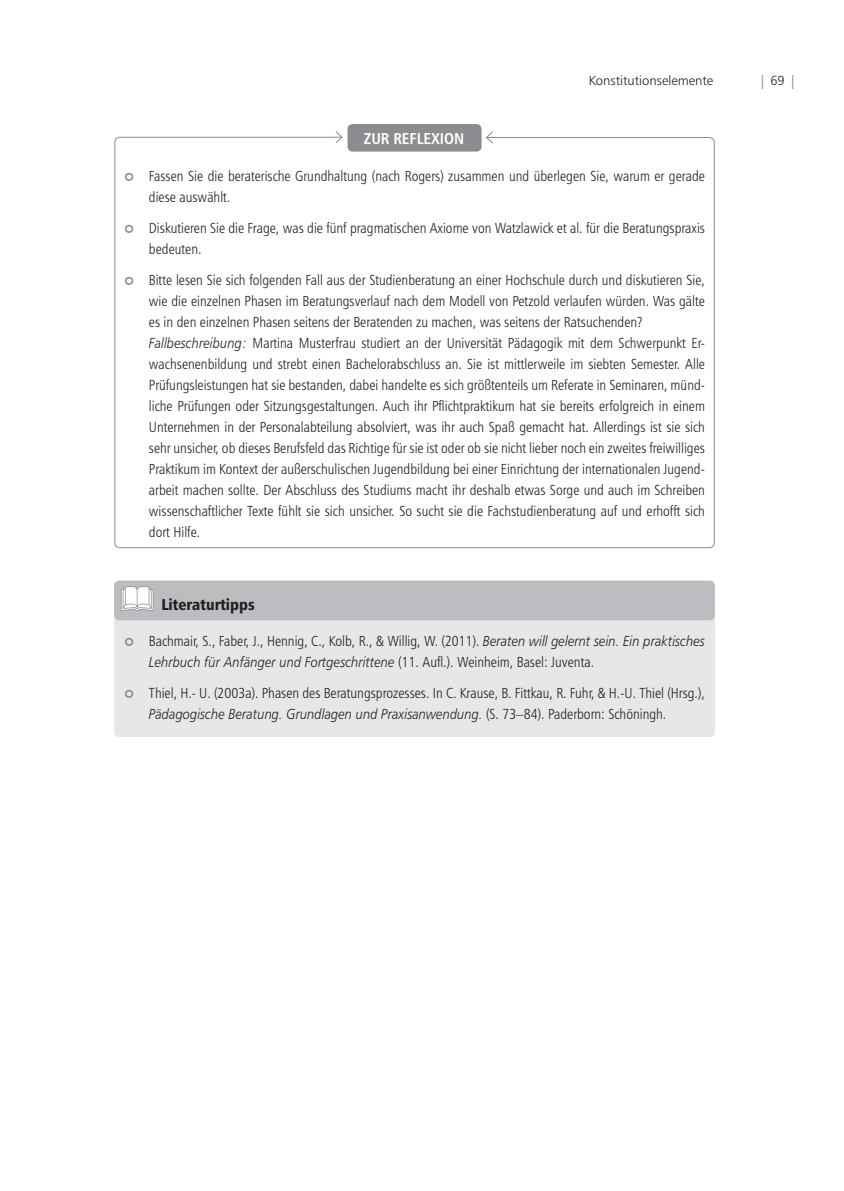
<style>
.page{position:relative;width:844px;height:1191px;background:#fff}
.page>*{position:absolute;margin:0;border:0;box-sizing:border-box;transform-origin:0 0}
.t1{font:15.75px "Humanist 777 BT Black Condensed B";color:#231f20}
.t2{font:15.75px "Humanist 777 BT Bold Condensed B";color:#fff}
.t3{font:14.53px/21px "Humanist 777 BT Light Condensed B";color:#231f20}
.t4{font:14.53px "Humanist 777 BT Light Italic B";color:#231f20;scale:.9 1}
.t5{font:13.12px "Humanist 777 BT Light B";color:#231f20}
.t6{font:13.12px "Humanist 777 BT Light B";color:#231f20;scale:.95 1}
.s1{font-family:"Humanist 777 BT Light Italic B"}
.s2{font-family:"Humanist 777 BT Light Condensed B"}
</style>
<div class="page">
<div style="left:114px;top:580px;width:600px;height:157px;background:#e6e7e9;border-radius:5px"></div>
<div style="left:114px;top:580px;width:600px;height:40px;background:#bcbdc0;border-radius:5px"></div>
<svg style="left:121px;top:586px;width:32px;height:25px"></svg>
<svg style="left:486px;top:131px;width:7px;height:13px"></svg>
<svg style="left:334px;top:131px;width:9px;height:12px"></svg>
<div style="left:347px;top:124px;width:134px;height:28px;background:#8a8c8f;border-radius:5px"></div>
<p class="t2" style="left:364px;top:132px;width:102px">ZUR REFLEXION</p>
<p class="t5" style="left:588px;top:76px;width:126px">Konstitutionselemente</p>
<p class="t6" style="left:770px;top:75px;width:16px">69</p>
<p class="t3" style="left:149px;top:166px;width:557px">Fassen Sie die beraterische Grundhaltung (nach Rogers) zusammen und überlegen Sie, warum er gerade diese auswählt.</p>
<p class="t3" style="left:149px;top:218px;width:557px">Diskutieren Sie die Frage, was die fünf pragmatischen Axiome von Watzlawick et al. für die Beratungspraxis bedeuten.</p>
<p class="t3" style="left:149px;top:270px;width:557px">Bitte lesen Sie sich folgenden Fall aus der Studienberatung an einer Hochschule durch und diskutieren Sie, wie die einzelnen Phasen im Beratungsverlauf nach dem Modell von Petzold verlaufen würden. Was gälte es in den einzelnen Phasen seitens der Beratenden zu machen, was seitens der Ratsuchenden?<br><span class="s1">Fallbeschreibung:</span> Martina Musterfrau studiert an der Universität Pädagogik mit dem Schwerpunkt Er&shy;wachsenenbildung und strebt einen Bachelorabschluss an. Sie ist mittlerweile im siebten Semester. Alle Prüfungsleistungen hat sie bestanden, dabei handelte es sich größtenteils um Referate in Seminaren, münd&shy;liche Prüfungen oder Sitzungsgestaltungen. Auch ihr Pflichtpraktikum hat sie bereits erfolgreich in einem Unternehmen in der Personalabteilung absolviert, was ihr auch Spaß gemacht hat. Allerdings ist sie sich sehr unsicher, ob dieses Berufsfeld das Richtige für sie ist oder ob sie nicht lieber noch ein zweites freiwilliges Praktikum im Kontext der außerschulischen Jugendbildung bei einer Einrichtung der internationalen Jugend&shy;arbeit machen sollte. Der Abschluss des Studiums macht ihr deshalb etwas Sorge und auch im Schreiben wissenschaftlicher Texte fühlt sie sich unsicher. So sucht sie die Fachstudienberatung auf und erhofft sich dort Hilfe.</p>
<p class="t1" style="left:161px;top:598px;width:95px">Literaturtipps</p>
<p class="t3" style="left:149px;top:631px;width:557px">Bachmair, S., Faber, J., Hennig, C., Kolb, R., &amp; Willig, W. (2011). <span class="s1">Beraten will gelernt sein. Ein praktisches</span></p>
<p class="t4" style="left:149px;top:656px;width:496px">Lehrbuch für Anfänger und Fortgeschrittene <span class="s2">(11. Aufl.). Weinheim, Basel: Juventa.</span></p>
<p class="t3" style="left:149px;top:683px;width:557px">Thiel, H.- U. (2003a). Phasen des Beratungsprozesses. In C. Krause, B. Fittkau, R. Fuhr, &amp; H.-U. Thiel (Hrsg.),</p>
<p class="t4" style="left:149px;top:708px;width:576px">Pädagogische Beratung. Grundlagen und Praxisanwendung. <span class="s2">(S. 73–84). Paderborn: Schöningh.</span></p>
</div>
